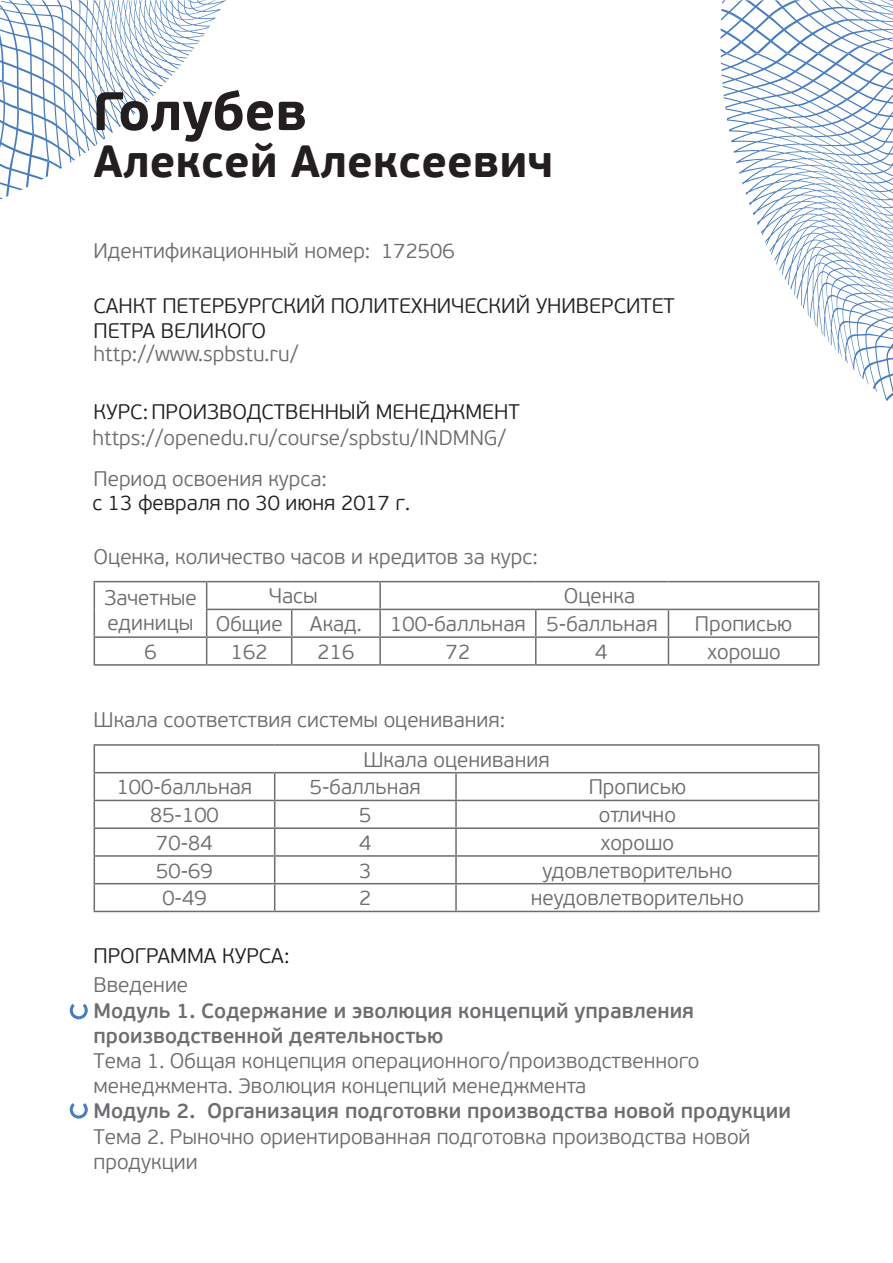
<style>
.page{position:relative;width:893px;height:1263px;background:#fff}
.page>*{position:absolute;margin:0;border:0;box-sizing:border-box;transform-origin:0 0}
.t1{font:700 54px "PF Beau Sans Pro";color:#231f20}
.t2{font:700 45px "PF Beau Sans Pro";color:#231f20}
.t3{font:300 21px/25.2px "PF Beau Sans Pro";color:#6c6d70}
.t4{font:600 21px/25.2px "PF Beau Sans Pro";color:#6c6d70}
.t5{font:300 21px/25.3px "PF Beau Sans Pro";color:#231f20}
</style>
<div class="page">
<svg style="left:720px;top:0;width:173px;height:54px"></svg>
<svg style="left:720px;top:54px;width:173px;height:348px"></svg>
<svg style="left:0;top:0;width:226px;height:199px"></svg>
<svg style="left:70px;top:1004px;width:18px;height:15px"></svg>
<svg style="left:70px;top:1103px;width:18px;height:15px"></svg>
<hr style="left:94px;top:581px;width:113px;height:1px;background:#6c6d70">
<hr style="left:207px;top:581px;width:85px;height:1px;background:#6c6d70">
<hr style="left:292px;top:581px;width:88px;height:1px;background:#6c6d70">
<hr style="left:380px;top:581px;width:156px;height:1px;background:#6c6d70">
<hr style="left:379px;top:582px;width:2px;height:27px;background:#6c6d70">
<hr style="left:536px;top:581px;width:132px;height:1px;background:#6c6d70">
<hr style="left:668px;top:581px;width:151px;height:1px;background:#6c6d70">
<hr style="left:206px;top:609px;width:86px;height:1px;background:#6c6d70">
<hr style="left:292px;top:609px;width:88px;height:1px;background:#6c6d70">
<hr style="left:380px;top:609px;width:156px;height:1px;background:#6c6d70">
<hr style="left:379px;top:610px;width:2px;height:26px;background:#6c6d70">
<hr style="left:536px;top:609px;width:132px;height:1px;background:#6c6d70">
<hr style="left:668px;top:609px;width:151px;height:1px;background:#6c6d70">
<hr style="left:94px;top:636px;width:113px;height:2px;background:#6c6d70">
<svg style="left:94px;top:582px;width:1px;height:82px"></svg>
<hr style="left:207px;top:636px;width:85px;height:2px;background:#6c6d70">
<svg style="left:206px;top:582px;width:1px;height:82px"></svg>
<hr style="left:292px;top:636px;width:88px;height:2px;background:#6c6d70">
<svg style="left:291px;top:610px;width:1px;height:54px"></svg>
<hr style="left:380px;top:636px;width:156px;height:2px;background:#6c6d70">
<hr style="left:379px;top:638px;width:2px;height:26px;background:#6c6d70">
<hr style="left:536px;top:636px;width:132px;height:2px;background:#6c6d70">
<svg style="left:535px;top:610px;width:1px;height:54px"></svg>
<hr style="left:668px;top:636px;width:151px;height:2px;background:#6c6d70">
<svg style="left:668px;top:610px;width:1px;height:54px"></svg>
<svg style="left:818px;top:582px;width:1px;height:82px"></svg>
<hr style="left:94px;top:664px;width:113px;height:2px;background:#6c6d70">
<hr style="left:207px;top:664px;width:85px;height:2px;background:#6c6d70">
<hr style="left:292px;top:664px;width:88px;height:2px;background:#6c6d70">
<hr style="left:380px;top:664px;width:156px;height:2px;background:#6c6d70">
<hr style="left:536px;top:664px;width:132px;height:2px;background:#6c6d70">
<hr style="left:668px;top:664px;width:151px;height:2px;background:#6c6d70">
<hr style="left:94px;top:744px;width:181px;height:2px;background:#6c6d70">
<hr style="left:275px;top:744px;width:181px;height:2px;background:#6c6d70">
<hr style="left:456px;top:744px;width:363px;height:2px;background:#6c6d70">
<hr style="left:94px;top:772px;width:181px;height:1px;background:#6c6d70">
<hr style="left:275px;top:772px;width:181px;height:1px;background:#6c6d70">
<hr style="left:456px;top:772px;width:363px;height:1px;background:#6c6d70">
<hr style="left:455px;top:773px;width:2px;height:27px;background:#6c6d70">
<hr style="left:94px;top:800px;width:181px;height:1px;background:#6c6d70">
<hr style="left:275px;top:800px;width:181px;height:1px;background:#6c6d70">
<hr style="left:456px;top:800px;width:363px;height:1px;background:#6c6d70">
<hr style="left:455px;top:801px;width:2px;height:26px;background:#6c6d70">
<hr style="left:94px;top:827px;width:181px;height:2px;background:#6c6d70">
<hr style="left:275px;top:827px;width:181px;height:2px;background:#6c6d70">
<hr style="left:456px;top:827px;width:363px;height:2px;background:#6c6d70">
<hr style="left:455px;top:829px;width:2px;height:26px;background:#6c6d70">
<hr style="left:94px;top:855px;width:181px;height:2px;background:#6c6d70">
<hr style="left:275px;top:855px;width:181px;height:2px;background:#6c6d70">
<hr style="left:456px;top:855px;width:363px;height:2px;background:#6c6d70">
<hr style="left:455px;top:857px;width:2px;height:26px;background:#6c6d70">
<hr style="left:94px;top:883px;width:181px;height:1px;background:#6c6d70">
<svg style="left:94px;top:746px;width:1px;height:165px"></svg>
<hr style="left:275px;top:883px;width:181px;height:1px;background:#6c6d70">
<svg style="left:274px;top:773px;width:1px;height:138px"></svg>
<hr style="left:456px;top:883px;width:363px;height:1px;background:#6c6d70">
<hr style="left:455px;top:884px;width:2px;height:27px;background:#6c6d70">
<svg style="left:818px;top:746px;width:1px;height:165px"></svg>
<hr style="left:94px;top:911px;width:181px;height:1px;background:#6c6d70">
<hr style="left:275px;top:911px;width:181px;height:1px;background:#6c6d70">
<hr style="left:456px;top:911px;width:363px;height:1px;background:#6c6d70">
<h1 class="t1" style="left:92px;top:78px;width:216px">Голубев</h1>
<h2 class="t2" style="left:94px;top:133px;width:461px">Алексей Алексеевич</h2>
<p class="t3" style="left:94px;top:238px;width:278px">Идентификационный номер:</p>
<p class="t5" style="left:94px;top:293px;width:583px">САНКТ ПЕТЕРБУРГСКИЙ ПОЛИТЕХНИЧЕСКИЙ УНИВЕРСИТЕТ<br>ПЕТРА ВЕЛИКОГО</p>
<p class="t3" style="left:94px;top:342px;width:206px">http://www.spbstu.ru/</p>
<p class="t5" style="left:94px;top:399px;width:428px">КУРС:ПРОИЗВОДСТВЕННЫЙ МЕНЕДЖМЕНТ</p>
<p class="t3" style="left:381px;top:238px;width:75px">172506</p>
<p class="t3" style="left:92px;top:426px;width:415px">https://openedu.ru/course/spbstu/INDMNG/</p>
<p class="t3" style="left:94px;top:466px;width:235px">Период освоения курса:</p>
<p class="t5" style="left:92px;top:490px;width:319px">с 13 февраля по 30 июня 2017 г.</p>
<p class="t3" style="left:94px;top:545px;width:446px">Оценка, количество часов и кредитов за курс:</p>
<p class="t3" style="left:104px;top:585px;width:94px">Зачетные единицы</p>
<p class="t3" style="left:269px;top:584px;width:50px">Часы</p>
<p class="t3" style="left:564px;top:584px;width:73px">Оценка</p>
<p class="t3" style="left:216px;top:612px;width:69px">Общие</p>
<p class="t3" style="left:310px;top:612px;width:53px">Акад.</p>
<p class="t3" style="left:390px;top:612px;width:269px">100-балльная 5-балльная</p>
<p class="t3" style="left:695px;top:612px;width:99px">Прописью</p>
<p class="t3" style="left:144px;top:639px;width:14px">6</p>
<p class="t3" style="left:231px;top:639px;width:38px">162</p>
<p class="t3" style="left:318px;top:639px;width:38px">216</p>
<p class="t3" style="left:446px;top:640px;width:26px">72</p>
<p class="t3" style="left:595px;top:640px;width:14px">4</p>
<p class="t3" style="left:708px;top:640px;width:75px">хорошо</p>
<p class="t3" style="left:94px;top:707px;width:413px">Шкала соответствия системы оценивания:</p>
<p class="t3" style="left:363px;top:747px;width:188px">Шкала оценивания</p>
<p class="t3" style="left:117px;top:775px;width:137px">100-балльная</p>
<p class="t3" style="left:310px;top:775px;width:113px">5-балльная</p>
<p class="t3" style="left:589px;top:775px;width:99px">Прописью</p>
<p class="t3" style="left:150px;top:803px;width:70px">85-100</p>
<p class="t3" style="left:359px;top:803px;width:14px">5</p>
<p class="t3" style="left:599px;top:803px;width:79px">отлично</p>
<p class="t3" style="left:156px;top:830px;width:58px">70-84</p>
<p class="t3" style="left:359px;top:830px;width:14px">4</p>
<p class="t3" style="left:601px;top:830px;width:75px">хорошо</p>
<p class="t3" style="left:156px;top:858px;width:58px">50-69</p>
<p class="t3" style="left:359px;top:858px;width:14px">3</p>
<p class="t3" style="left:542px;top:858px;width:192px">удовлетворительно</p>
<p class="t3" style="left:162px;top:886px;width:46px">0-49</p>
<p class="t3" style="left:359px;top:886px;width:14px">2</p>
<p class="t3" style="left:531px;top:886px;width:215px">неудовлетворительно</p>
<p class="t5" style="left:94px;top:943px;width:197px">ПРОГРАММА КУРСА:</p>
<p class="t3" style="left:94px;top:973px;width:96px">Введение</p>
<p class="t4" style="left:94px;top:998px;width:602px">Модуль 1. Содержание и эволюция концепций управления производственной деятельностью</p>
<p class="t3" style="left:94px;top:1048px;width:607px">Тема 1. Общая концепция операционного/производственного менеджмента. Эволюция концепций менеджмента</p>
<p class="t4" style="left:94px;top:1099px;width:699px">Модуль 2. Организация подготовки производства новой продукции</p>
<p class="t3" style="left:94px;top:1124px;width:658px">Тема 2. Рыночно ориентированная подготовка производства новой продукции</p>
</div>
